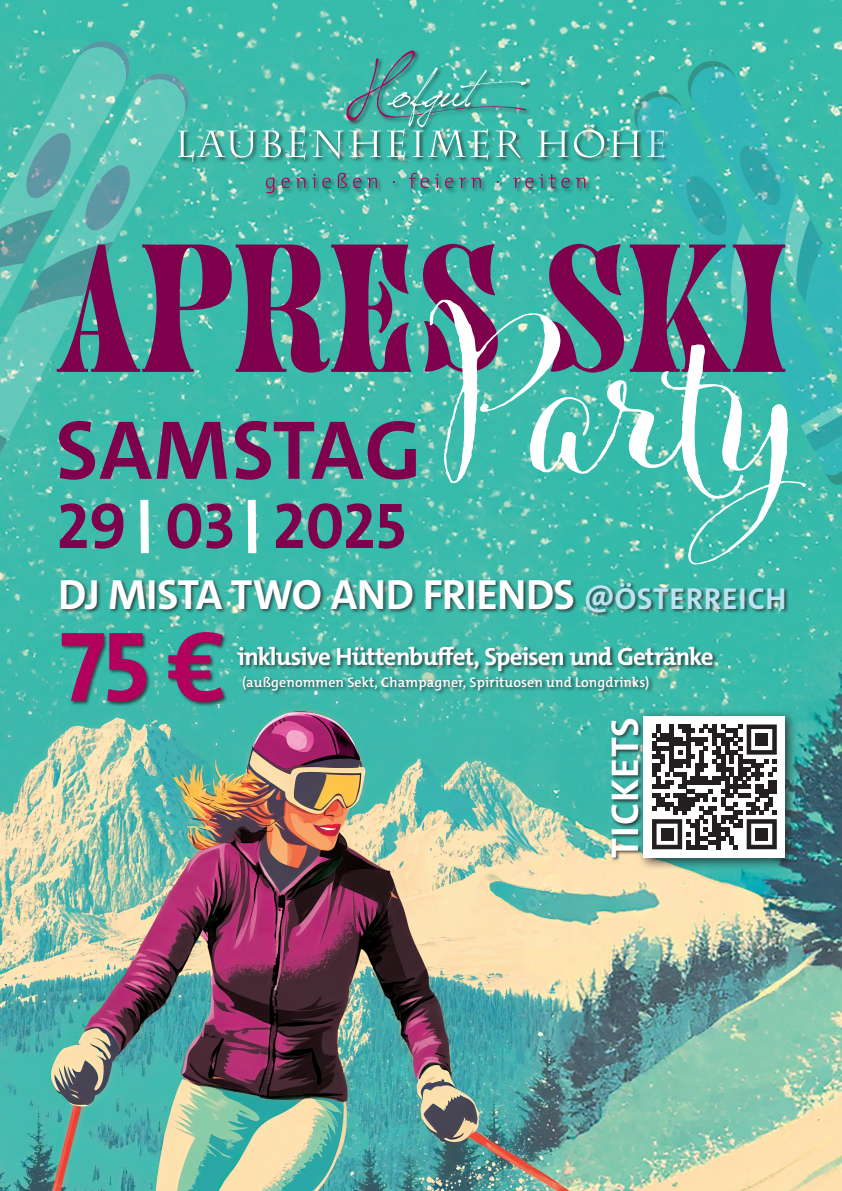
<style>
.page{position:relative;width:842px;height:1191px;background:#fff}
.page>*{position:absolute;margin:0;border:0;box-sizing:border-box;transform-origin:0 0}
.t1{font:700 100px "The Mix";color:#b1015c}
.t2{font:700 65px "The Mix";color:#7f004c}
.t3{font:700 42.5px "The Mix";letter-spacing:-.015em;color:#fff}
.t4{font:700 39px "The Mix";letter-spacing:.025em;color:#fff}
.t5{font:700 25px "The Mix";letter-spacing:-.04em;color:#fff}
.t6{font:600 14px "The Mix";letter-spacing:.01em;color:#fff}
.s1{font-size:30.5px;color:#bde3f3}
</style>
<div class="page">
<img style="left:0;top:0;width:842px;height:1191px">
<div style="left:177px;top:49px;width:492px;height:150px;background:#231f20;opacity:.75"></div>
<div style="left:60px;top:578px;width:729px;height:39px;background:#231f20;opacity:.75"></div>
<svg style="left:192px;top:421px;width:224px;height:59px;background:#5d6781"></svg>
<svg style="left:0;top:314px;width:192px;height:192px;background:#50a5a1"></svg>
<svg style="left:0;top:414px;width:7px;height:54px"></svg>
<svg style="left:0;top:36px;width:306px;height:278px;background:#4ebbae"></svg>
<svg style="left:806px;top:456px;width:36px;height:30px"></svg>
<svg style="left:806px;top:58px;width:36px;height:398px;background:#3fbab1"></svg>
<svg style="left:312px;top:51px;width:511px;height:282px;background:#45b8ac"></svg>
<svg style="left:57px;top:244px;width:728px;height:128px;background:#5f647f"></svg>
<div style="left:610px;top:717px;width:34px;height:145px;background:#231f20;opacity:.75"></div>
<div style="left:637px;top:709px;width:161px;height:161px;background:#231f20;opacity:.77"></div>
<div style="left:643px;top:716px;width:142px;height:141px;background:#fff"></div>
<svg style="left:652px;top:724px;width:125px;height:125px"></svg>
<div style="left:755px;top:827px;width:13px;height:13px;background:#231f20"></div>
<div style="left:661px;top:827px;width:12px;height:13px;background:#231f20"></div>
<div style="left:755px;top:733px;width:13px;height:13px;background:#231f20"></div>
<div style="left:61px;top:631px;width:168px;height:76px;background:#231f20;opacity:.75"></div>
<div style="left:237px;top:645px;width:481px;height:31px;background:#231f20;opacity:.75"></div>
<div style="left:242px;top:674px;width:412px;height:21px;background:#231f20;opacity:.75"></div>
<svg style="left:430px;top:300px;width:376px;height:264px;background:#5daeab"></svg>
<svg style="left:136px;top:492px;width:17px;height:69px"></svg>
<svg style="left:244px;top:492px;width:16px;height:69px"></svg>
<h2 class="t2" style="left:57px;top:484px;width:351px">29 03 2025</h2>
<h3 class="t3" style="left:58px;top:567px;width:730px">DJ MISTA TWO AND FRIENDS <span class="s1">@ÖSTERREICH</span></h3>
<h1 class="t1" style="left:60px;top:602px;width:168px">75 €</h1>
<h3 class="t5" style="left:237px;top:640px;width:478px">inklusive Hüttenbuffet, Speisen und Getränke</h3>
<p class="t6" style="left:242px;top:673px;width:409px">(außgenommen Sekt, Champagner, Spirituosen und Longdrinks)</p>
<h3 class="t4" style="left:600px;top:857px;width:142px;rotate:-90deg">TICKETS</h3>
</div>
